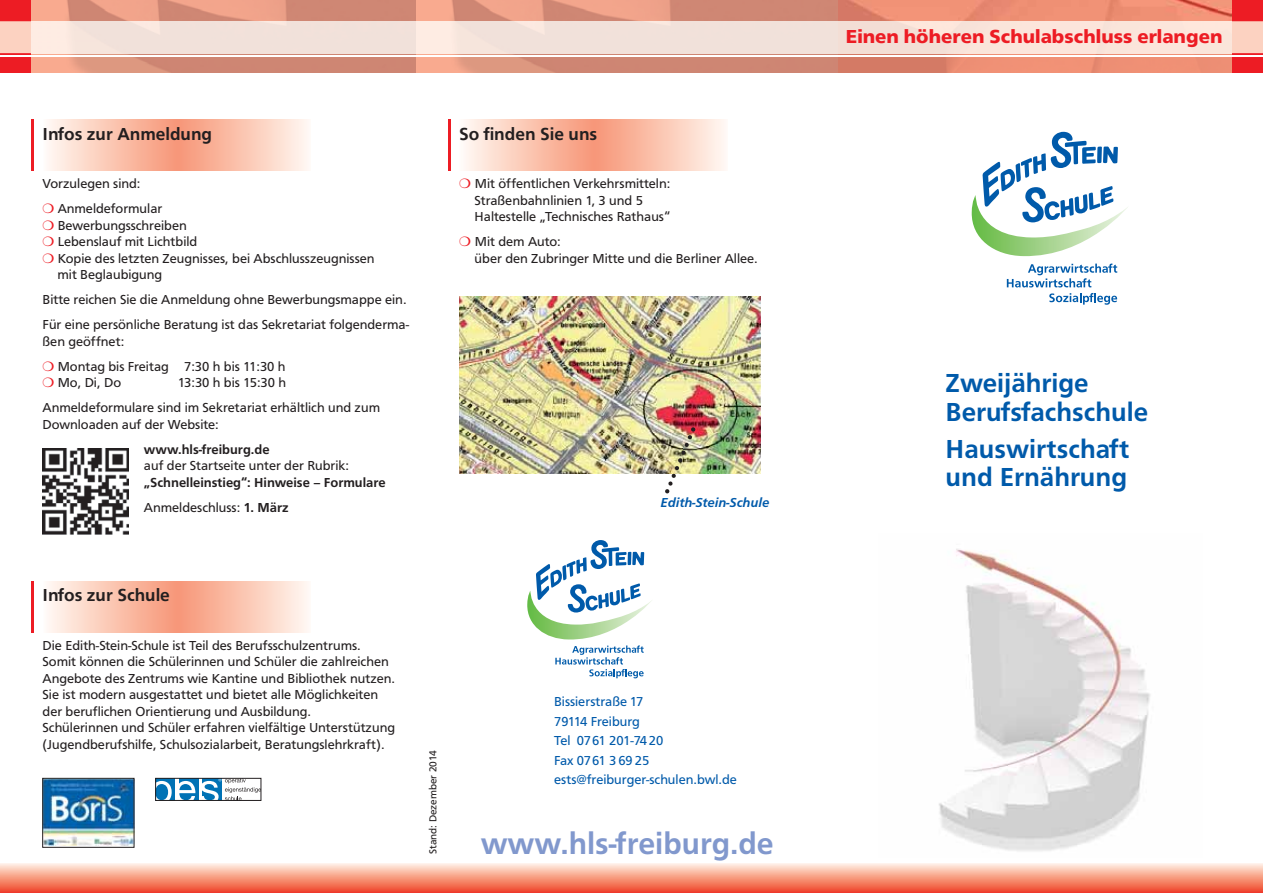
<style>
.page{position:relative;width:1263px;height:893px;background:#fff}
.page>*{position:absolute;margin:0;border:0;box-sizing:border-box;transform-origin:0 0}
.t1{font:500 31.5px "Frutus T";color:#8198cd}
.t2{font:500 27px/28.5px "Frutus T";color:#005aaa}
.t3{font:700 19.5px "Frutus T";color:#ed1c24}
.t4{font:500 18px "Frutus T";color:#231f20}
.t5{font:13.5px/16.5px "Frutus T";color:#231f20}
.t6{font:13.5px/19.5px "Frutus T";color:#005aaa}
.t7{font:500 13.5px/25px "Frutus T";color:#231f20}
.t8{font:italic 500 13.5px "Frutus T";color:#005aaa}
.t9{font:10.5px "Frutus T";color:#231f20}
.s1{color:#ed1c24}
.s2{font-weight:400}
</style>
<div class="page">
<img style="left:939px;top:549px;width:211px;height:302px">
<div style="left:0;top:0;width:1263px;height:72px;background:#ed1c24"></div>
<div style="left:0;top:863px;width:1263px;height:30px;background:linear-gradient(to bottom,#fff2e0,#ef4729)"></div>
<svg style="left:527px;top:540px;width:124px;height:138px"></svg>
<svg style="left:972px;top:132px;width:156px;height:125px"></svg>
<svg style="left:1007px;top:264px;width:110px;height:23px"></svg>
<svg style="left:1049px;top:293px;width:68px;height:12px"></svg>
<hr style="left:32px;top:119px;width:2px;height:51px;background:#ed1c24">
<svg style="left:48px;top:119px;width:260px;height:51px;background:#fbc6b2"></svg>
<hr style="left:32px;top:581px;width:2px;height:51px;background:#ed1c24">
<svg style="left:48px;top:581px;width:260px;height:51px;background:#fbc6b2"></svg>
<img style="left:459px;top:296px;width:301px;height:177px">
<hr style="left:449px;top:119px;width:2px;height:51px;background:#ed1c24">
<svg style="left:465px;top:119px;width:260px;height:51px;background:#fbc6b2"></svg>
<img style="left:663px;top:424px;width:36px;height:69px">
<img style="left:32px;top:0;width:1199px;height:72px">
<svg style="left:0;top:21px;width:1263px;height:32px;background:#f5e1d9"></svg>
<hr style="left:0;top:55px;width:1263px;height:2px;background:#fff">
<img style="left:43px;top:448px;width:86px;height:87px">
<img style="left:45px;top:780px;width:87px;height:65px">
<svg style="left:157px;top:780px;width:102px;height:19px"></svg>
<div style="left:155px;top:778px;width:106px;height:23px;border:1px solid #231f20"></div>
<h3 class="t4" style="left:43px;top:125px;width:171px">Infos zur Anmeldung</h3>
<p class="t5" style="left:43px;top:172px;width:121px;line-height:25px">Vorzulegen sind:<br><span class="s1">❍</span> Anmeldeformular</p>
<p class="t5" style="left:43px;top:218px;width:146px"><span class="s1">❍</span> Bewerbungsschreiben</p>
<p class="t5" style="left:43px;top:234px;width:156px"><span class="s1">❍</span> Lebenslauf mit Lichtbild</p>
<p class="t5" style="left:43px;top:251px;width:333px"><span class="s1">❍</span> Kopie des letzten Zeugnisses, bei Abschlusszeugnissen</p>
<p class="t5" style="left:58px;top:267px;width:106px">mit Beglaubigung</p>
<p class="t5" style="left:43px;top:288px;width:368px;line-height:25px">Bitte reichen Sie die Anmeldung ohne Bewerbungsmappe ein.<br>Für eine persönliche Beratung ist das Sekretariat folgenderma-</p>
<p class="t5" style="left:43px;top:329px;width:245px;line-height:25px">ßen geöffnet:<br><span class="s1">❍</span> Montag bis Freitag 7:30 h bis 11:30 h</p>
<p class="t5" style="left:43px;top:375px;width:80px"><span class="s1">❍</span> Mo, Di, Do</p>
<p class="t5" style="left:43px;top:371px;width:339px;line-height:25px;text-indent:135px">13:30 h bis 15:30 h<br>Anmeldeformulare sind im Sekretariat erhältlich und zum</p>
<p class="t5" style="left:43px;top:417px;width:178px">Downloaden auf der Website:</p>
<p class="t7" style="left:144px;top:437px;width:127px">www.hls-freiburg.de</p>
<p class="t5" style="left:144px;top:458px;width:207px">auf der Startseite unter der Rubrik:</p>
<p class="t7" style="left:144px;top:470px;width:243px">„Schnelleinstieg“: Hinweise – Formulare<br><span class="s2">Anmeldeschluss:</span> 1. März</p>
<h3 class="t4" style="left:459px;top:125px;width:139px">So finden Sie uns</h3>
<p class="t5" style="left:475px;top:176px;width:197px;text-indent:-15px"><span class="s1">❍</span> Mit öffentlichen Verkehrsmitteln:<br>Straßenbahnlinien 1, 3 und 5<br>Haltestelle „Technisches Rathaus“</p>
<p class="t5" style="left:475px;top:234px;width:285px;text-indent:-15px"><span class="s1">❍</span> Mit dem Auto:<br>über den Zubringer Mitte und die Berliner Allee.</p>
<p class="t8" style="left:661px;top:496px;width:110px">Edith-Stein-Schule</p>
<h3 class="t4" style="left:43px;top:586px;width:129px">Infos zur Schule</h3>
<p class="t5" style="left:43px;top:637px;width:354px">Die Edith-Stein-Schule ist Teil des Berufsschulzentrums.<br>Somit können die Schülerinnen und Schüler die zahlreichen Angebote des Zentrums wie Kantine und Bibliothek nutzen.<br>Sie ist modern ausgestattet und bietet alle Möglichkeiten der beruflichen Orientierung und Ausbildung.<br>Schülerinnen und Schüler erfahren vielfältige Unterstützung (Jugendberufshilfe, Schulsozialarbeit, Beratungslehrkraft).</p>
<p class="t9" style="left:428px;top:854px;width:105px;rotate:-90deg">Stand: Dezember 2014</p>
<p class="t6" style="left:554px;top:693px;width:184px">Bissierstraße 17<br>79114 Freiburg<br>Tel 0761 201-74 20<br>Fax 0761 3 69 25 ests@freiburger-schulen.bwl.de</p>
<h1 class="t1" style="left:481px;top:828px;width:295px">www.hls-freiburg.de</h1>
<h3 class="t3" style="left:846px;top:28px;width:378px">Einen höheren Schulabschluss erlangen</h3>
<h2 class="t2" style="left:946px;top:370px;width:204px">Zweijährige<br>Berufsfachschule</h2>
<h2 class="t2" style="left:946px;top:436px;width:185px">Hauswirtschaft und Ernährung</h2>
</div>
